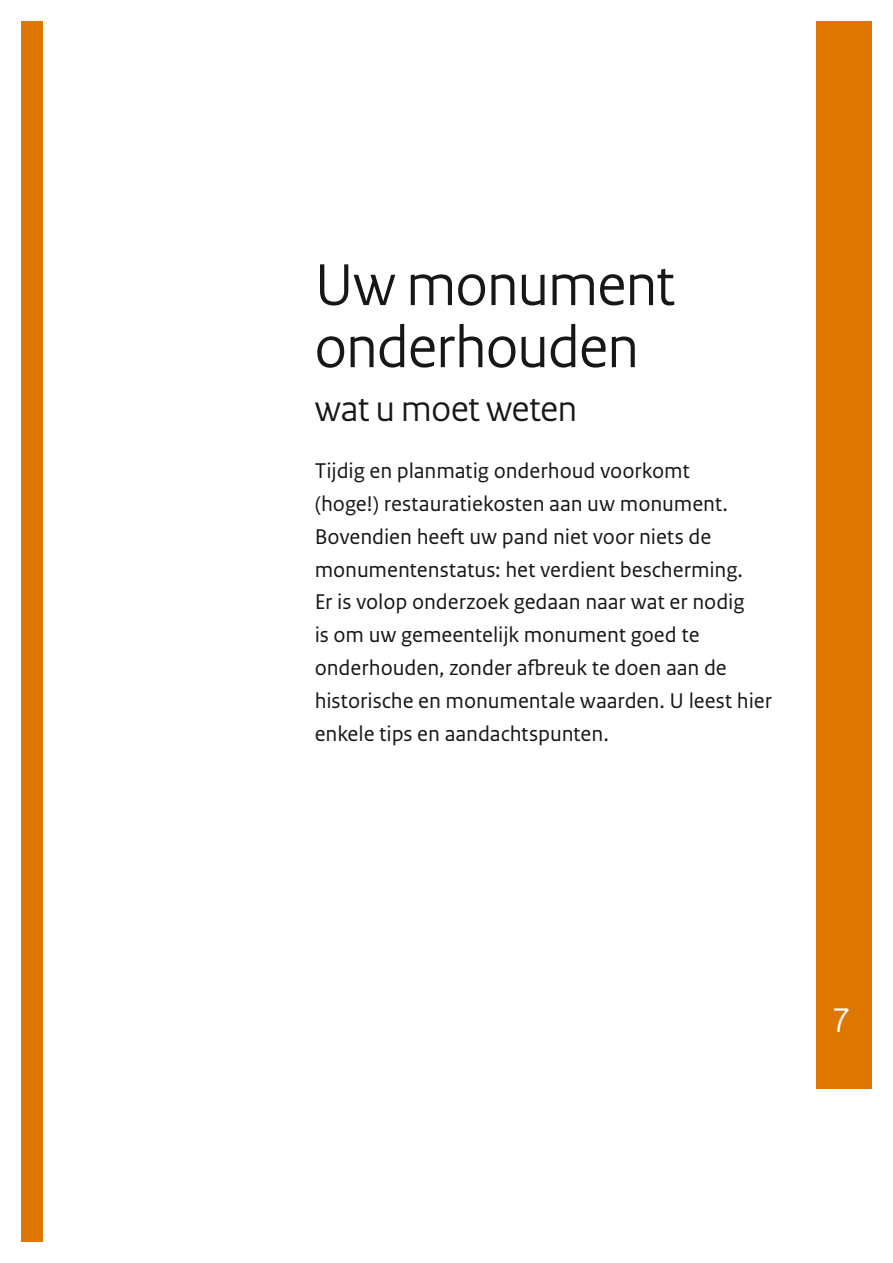
<style>
.page{position:relative;width:893px;height:1263px;background:#fff}
.page>*{position:absolute;margin:0;border:0;box-sizing:border-box;transform-origin:0 0}
.t1{font:62.1px/62.1px "Rijksoverheid Sans Heading";letter-spacing:-.01em;color:#181716}
.t2{font:37.95px "Rijksoverheid Sans Heading";letter-spacing:-.005em;color:#181716}
.t3{font:36px "Rijksoverheid Sans Heading";color:#fff}
.t4{font:22.35px/32.8px "Rijksoverheid Sans Text";letter-spacing:-.005em;color:#181716}
</style>
<div class="page">
<div style="left:816px;top:21px;width:56px;height:1068px;background:#de7700"></div>
<div style="left:21px;top:21px;width:22px;height:1221px;background:#de7700"></div>
<h1 class="t1" style="left:315px;top:255px;width:362px">Uw monument onderhouden</h1>
<h2 class="t2" style="left:315px;top:386px;width:264px">wat u moet weten</h2>
<p class="t4" style="left:315px;top:455px;width:459px">Tijdig en planmatig onderhoud voorkomt<br>(hoge!) restauratiekosten aan uw monument.<br>Bovendien heeft uw pand niet voor niets de monumentenstatus: het verdient bescherming.<br>Er is volop onderzoek gedaan naar wat er nodig<br>is om uw gemeentelijk monument goed te onderhouden, zonder afbreuk te doen aan de historische en monumentale waarden. U leest hier enkele tips en aandachtspunten.</p>
<h3 class="t3" style="left:834px;top:994px;width:17px">7</h3>
</div>
